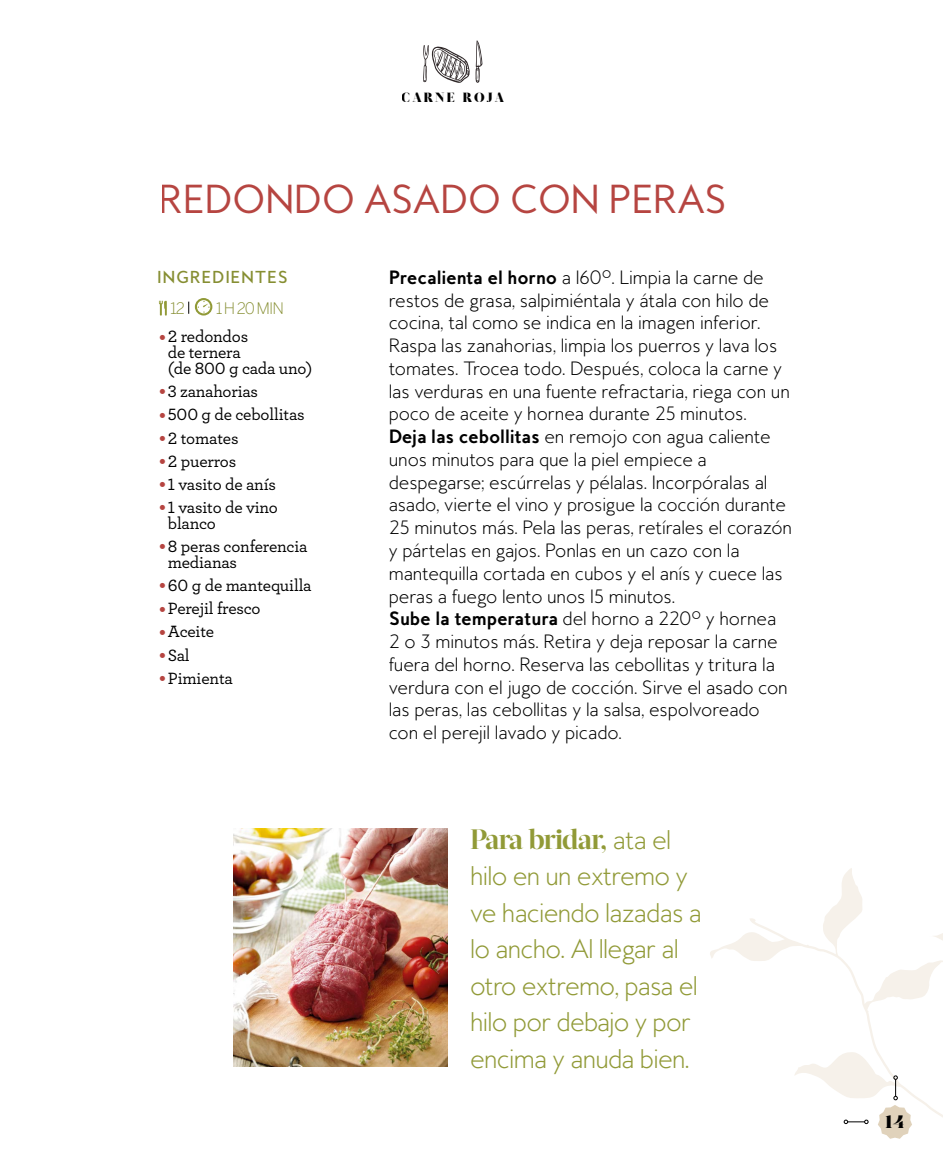
<style>
.page{position:relative;width:943px;height:1166px;background:#fff}
.page>*{position:absolute;margin:0;border:0;box-sizing:border-box;transform-origin:0 0}
.t1{font:36.75px "MB Empire";letter-spacing:-.02em;color:#b64541}
.t2{font:700 28px "Acta Display";letter-spacing:-.04em;color:#919a37}
.t3{font:300 24.5px/36.4px "MB Empire";letter-spacing:-.03em;color:#919a37}
.t4{font:300 17.5px/22.8px "MB Empire";letter-spacing:-.005em;color:#000}
.t5{font:17.5px "Breve Display Stencil";color:#000}
.t6{font:17.15px/15.8px "Archer Medium LF";letter-spacing:-.01em;color:#000}
.t7{font:500 15.75px "MB Empire";letter-spacing:.04em;color:#868e32}
.t8{font:300 15.75px "Benton Sans";letter-spacing:.02em;color:#868e32}
.t9{font:300 15.75px "Benton Sans";letter-spacing:-.06em;color:#868e32}
.t10{font:900 13.3px "Acta Display";letter-spacing:.155em;color:#000}
.s1{font-family:"Circular Std";font-size:12.25px;color:#b64541}
.s2{font-weight:700}
.s3{font-family:"MB Empire";font-weight:300;font-size:24.5px}
</style>
<div class="page">
<img style="left:233px;top:828px;width:215px;height:239px">
<svg style="left:423px;top:41px;width:59px;height:42px"></svg>
<svg style="left:159px;top:300px;width:8px;height:15px"></svg>
<svg style="left:188px;top:302px;width:1px;height:12px"></svg>
<svg style="left:195px;top:298px;width:17px;height:17px"></svg>
<svg style="left:710px;top:868px;width:233px;height:257px"></svg>
<svg style="left:843px;top:1119px;width:25px;height:5px"></svg>
<svg style="left:877px;top:1075px;width:35px;height:64px"></svg>
<p class="t10" style="left:402px;top:89px;width:104px">CARNE ROJA</p>
<h1 class="t1" style="left:159px;top:175px;width:569px">REDONDO ASADO CON PERAS</h1>
<p class="t7" style="left:157px;top:266px;width:132px">INGREDIENTES</p>
<p class="t9" style="left:170px;top:299px;width:16px">12</p>
<p class="t8" style="left:216px;top:299px;width:70px">1H20MIN</p>
<p class="t6" style="left:168px;top:328px;width:146px;text-indent:-9px"><span class="s1">•</span> 2 redondos<br>de ternera<br>(de 800 g cada uno)</p>
<p class="t6" style="left:159px;top:383px;width:100px"><span class="s1">•</span> 3 zanahorias</p>
<p class="t6" style="left:159px;top:406px;width:147px"><span class="s1">•</span> 500 g de cebollitas</p>
<p class="t6" style="left:159px;top:429px;width:81px"><span class="s1">•</span> 2 tomates</p>
<p class="t6" style="left:159px;top:453px;width:79px"><span class="s1">•</span> 2 puerros</p>
<p class="t6" style="left:159px;top:476px;width:118px"><span class="s1">•</span> 1 vasito de anís</p>
<p class="t6" style="left:168px;top:499px;width:112px;text-indent:-9px"><span class="s1">•</span> 1 vasito de vino blanco</p>
<p class="t6" style="left:168px;top:538px;width:141px;text-indent:-9px"><span class="s1">•</span> 8 peras conferencia medianas</p>
<p class="t6" style="left:159px;top:577px;width:154px"><span class="s1">•</span> 60 g de mantequilla</p>
<p class="t6" style="left:159px;top:600px;width:103px"><span class="s1">•</span> Perejil fresco</p>
<p class="t6" style="left:159px;top:623px;width:57px"><span class="s1">•</span> Aceite</p>
<p class="t6" style="left:159px;top:646px;width:32px"><span class="s1">•</span> Sal</p>
<p class="t6" style="left:159px;top:670px;width:75px"><span class="s1">•</span> Pimienta</p>
<p class="t4" style="left:389px;top:266px;width:405px"><span class="s2">Precalienta el horno</span> a 160º. Limpia la carne de restos de grasa, salpimiéntala y átala con hilo de cocina, tal como se indica en la imagen inferior.<br>Raspa las zanahorias, limpia los puerros y lava los tomates. Trocea todo. Después, coloca la carne y las verduras en una fuente refractaria, riega con un poco de aceite y hornea durante 25 minutos.<br><span class="s2">Deja las cebollitas</span> en remojo con agua caliente unos minutos para que la piel empiece a despegarse; escúrrelas y pélalas. Incorpóralas al asado, vierte el vino y prosigue la cocción durante 25 minutos más. Pela las peras, retírales el corazón y pártelas en gajos. Ponlas en un cazo con la mantequilla cortada en cubos y el anís y cuece las peras a fuego lento unos 15 minutos.<br><span class="s2">Sube la temperatura</span> del horno a 220º y hornea<br>2 o 3 minutos más. Retira y deja reposar la carne fuera del horno. Reserva las cebollitas y tritura la verdura con el jugo de cocción. Sirve el asado con las peras, las cebollitas y la salsa, espolvoreado con el perejil lavado y picado.</p>
<h2 class="t2" style="left:470px;top:823px;width:202px">Para bridar, <span class="s3">ata el</span></h2>
<h3 class="t3" style="left:470px;top:858px;width:233px">hilo en un extremo y ve haciendo lazadas a lo ancho. Al llegar al otro extremo, pasa el hilo por debajo y por encima y anuda bien.</h3>
<p class="t5" style="left:885px;top:1111px;width:20px">14</p>
</div>
